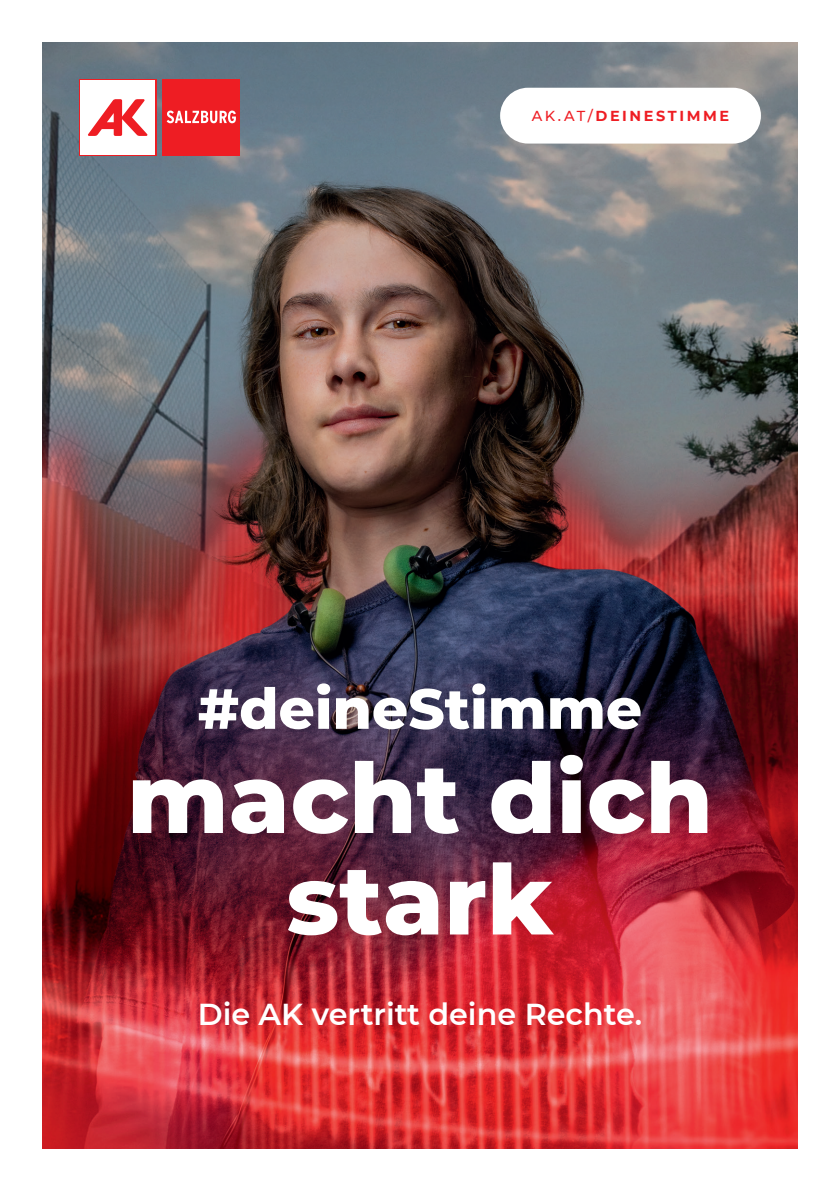
<style>
.page{position:relative;width:840px;height:1191px;background:#fff}
.page>*{position:absolute;margin:0;border:0;box-sizing:border-box;transform-origin:0 0}
.t1{font:800 97.2px/101.4px "Montserrat";color:#fff;text-align:center}
.t2{font:800 56.4px "Montserrat";color:#fff}
.t3{font:600 30.2px "Montserrat";color:#fff}
.t4{font:700 14.4px "Montserrat";letter-spacing:.18em;color:#ee1d23}
.s1{font-weight:500}
</style>
<div class="page">
<img style="left:43px;top:43px;width:754px;height:1105px">
<div style="left:500px;top:88px;width:260px;height:56px;background:#fff;border-radius:28px"></div>
<div style="left:162px;top:79px;width:77px;height:77px;background:#ee1d23"></div>
<div style="left:79px;top:79px;width:77px;height:77px;background:#ee1d23"></div>
<div style="left:80px;top:80px;width:75px;height:75px;background:#fff"></div>
<svg style="left:88px;top:99px;width:60px;height:37px"></svg>
<svg style="left:166px;top:111px;width:70px;height:12px"></svg>
<p class="t4" style="left:531px;top:106px;width:199px"><span class="s1">AK.AT/</span>DEINESTIMME</p>
<h2 class="t2" style="left:198px;top:667px;width:445px">#deineStimme</h2>
<h1 class="t1" style="left:127px;top:742px;width:587px">macht dich stark</h1>
<p class="t3" style="left:198px;top:993px;width:445px">Die AK vertritt deine Rechte.</p>
</div>
